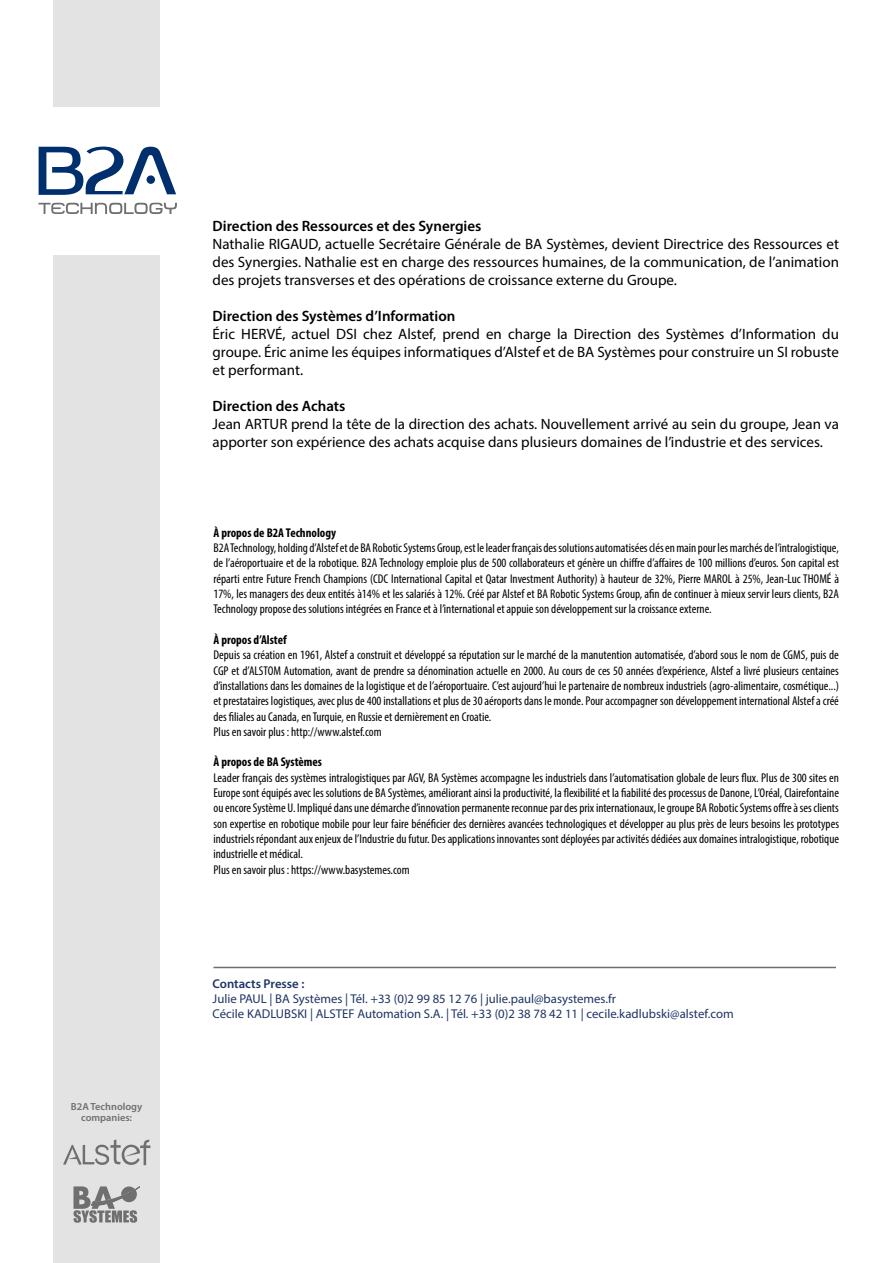
<style>
.page{position:relative;width:893px;height:1263px;background:#fff}
.page>*{position:absolute;margin:0;border:0;box-sizing:border-box;transform-origin:0 0}
.t1{font:15px/18px "Myriad Pro";color:#000;text-align:justify}
.t2{font:600 15px "Myriad Pro";color:#000}
.t3{font:condensed 12.75px/15.3px "Myriad Pro";color:#000}
.t4{font:12.75px/15.3px "Myriad Pro";color:#1f3464}
.t5{font:700 condensed 12.75px "Myriad Pro";color:#000}
.t6{font:600 12.75px "Myriad Pro";color:#1f3464}
.t7{font:600 10.35px/10.9px "Myriad Pro";color:#706f6f;text-align:center}
</style>
<div class="page">
<hr style="left:213px;top:967px;width:623px;height:1px;background:#706f6f">
<div style="left:53px;top:255px;width:107px;height:1008px;background:#e3e3e3"></div>
<svg style="left:73px;top:1186px;width:67px;height:37px"></svg>
<svg style="left:39px;top:147px;width:137px;height:48px"></svg>
<div style="left:147px;top:175px;width:8px;height:9px;background:#002f6e;border-radius:50%"></div>
<svg style="left:39px;top:203px;width:138px;height:11px"></svg>
<svg style="left:63px;top:1139px;width:87px;height:27px"></svg>
<div style="left:53px;top:0;width:107px;height:106px;background:#e3e3e3"></div>
<p class="t7" style="left:71px;top:1101px;width:73px">B2A Technology companies:</p>
<p class="t2" style="left:213px;top:216px;width:270px">Direction des Ressources et des Synergies</p>
<p class="t1" style="left:213px;top:234px;width:628px">Nathalie RIGAUD, actuelle Secrétaire Générale de BA Systèmes, devient Directrice des Ressources et des Synergies. Nathalie est en charge des ressources humaines, de la communication, de l’animation des projets transverses et des opérations de croissance externe du Groupe.</p>
<p class="t2" style="left:213px;top:306px;width:244px">Direction des Systèmes d’Information</p>
<p class="t1" style="left:213px;top:324px;width:628px">Éric HERVÉ, actuel DSI chez Alstef, prend en charge la Direction des Systèmes d’Information du groupe. Éric anime les équipes informatiques d’Alstef et de BA Systèmes pour construire un SI robuste et performant.</p>
<p class="t2" style="left:213px;top:396px;width:134px">Direction des Achats</p>
<p class="t1" style="left:213px;top:414px;width:628px">Jean ARTUR prend la tête de la direction des achats. Nouvellement arrivé au sein du groupe, Jean va apporter son expérience des achats acquise dans plusieurs domaines de l’industrie et des services.</p>
<p class="t5" style="left:213px;top:525px;width:124px">À propos de B2A Technology</p>
<p class="t3" style="left:213px;top:540px;width:627px;text-align:justify">B2A Technology, holding d’Alstef et de BA Robotic Systems Group, est le leader français des solutions automatisées clés en main pour les marchés de l’intralogistique, de l’aéroportuaire et de la robotique. B2A Technology emploie plus de 500 collaborateurs et génère un chiffre d’affaires de 100 millions d’euros. Son capital est réparti entre Future French Champions (CDC International Capital et Qatar Investment Authority) à hauteur de 32%, Pierre MAROL à 25%, Jean-Luc THOMÉ à 17%, les managers des deux entités à14% et les salariés à 12%. Créé par Alstef et BA Robotic Systems Group, afin de continuer à mieux servir leurs clients, B2A Technology propose des solutions intégrées en France et à l’international et appuie son développement sur la croissance externe.</p>
<p class="t5" style="left:213px;top:632px;width:75px">À propos d’Alstef</p>
<p class="t3" style="left:213px;top:647px;width:627px">Depuis sa création en 1961, Alstef a construit et développé sa réputation sur le marché de la manutention automatisée, d’abord sous le nom de CGMS, puis de CGP et d’ALSTOM Automation, avant de prendre sa dénomination actuelle en 2000. Au cours de ces 50 années d’expérience, Alstef a livré plusieurs centaines d’installations dans les domaines de la logistique et de l’aéroportuaire. C’est aujourd’hui le partenaire de nombreux industriels (agro-alimentaire, cosmétique...) et prestataires logistiques, avec plus de 400 installations et plus de 30 aéroports dans le monde. Pour accompagner son développement international Alstef a créé des filiales au Canada, en Turquie, en Russie et dernièrement en Croatie.<br>Plus en savoir plus : http://www.alstef.com</p>
<p class="t5" style="left:213px;top:754px;width:110px">À propos de BA Systèmes</p>
<p class="t3" style="left:213px;top:770px;width:627px">Leader français des systèmes intralogistiques par AGV, BA Systèmes accompagne les industriels dans l’automatisation globale de leurs flux. Plus de 300 sites en Europe sont équipés avec les solutions de BA Systèmes, améliorant ainsi la productivité, la flexibilité et la fiabilité des processus de Danone, L’Oréal, Clairefontaine ou encore Système U. Impliqué dans une démarche d’innovation permanente reconnue par des prix internationaux, le groupe BA Robotic Systems offre à ses clients son expertise en robotique mobile pour leur faire bénéficier des dernières avancées technologiques et développer au plus près de leurs besoins les prototypes industriels répondant aux enjeux de l’Industrie du futur. Des applications innovantes sont déployées par activités dédiées aux domaines intralogistique, robotique industrielle et médical.<br>Plus en savoir plus : https://www.basystemes.com</p>
<p class="t6" style="left:213px;top:975px;width:93px">Contacts Presse :</p>
<p class="t4" style="left:213px;top:991px;width:522px">Julie PAUL | BA Systèmes | Tél. +33 (0)2 99 85 12 76 | julie.paul@basystemes.fr<br>Cécile KADLUBSKI | ALSTEF Automation S.A. | Tél. +33 (0)2 38 78 42 11 | cecile.kadlubski@alstef.com</p>
</div>
